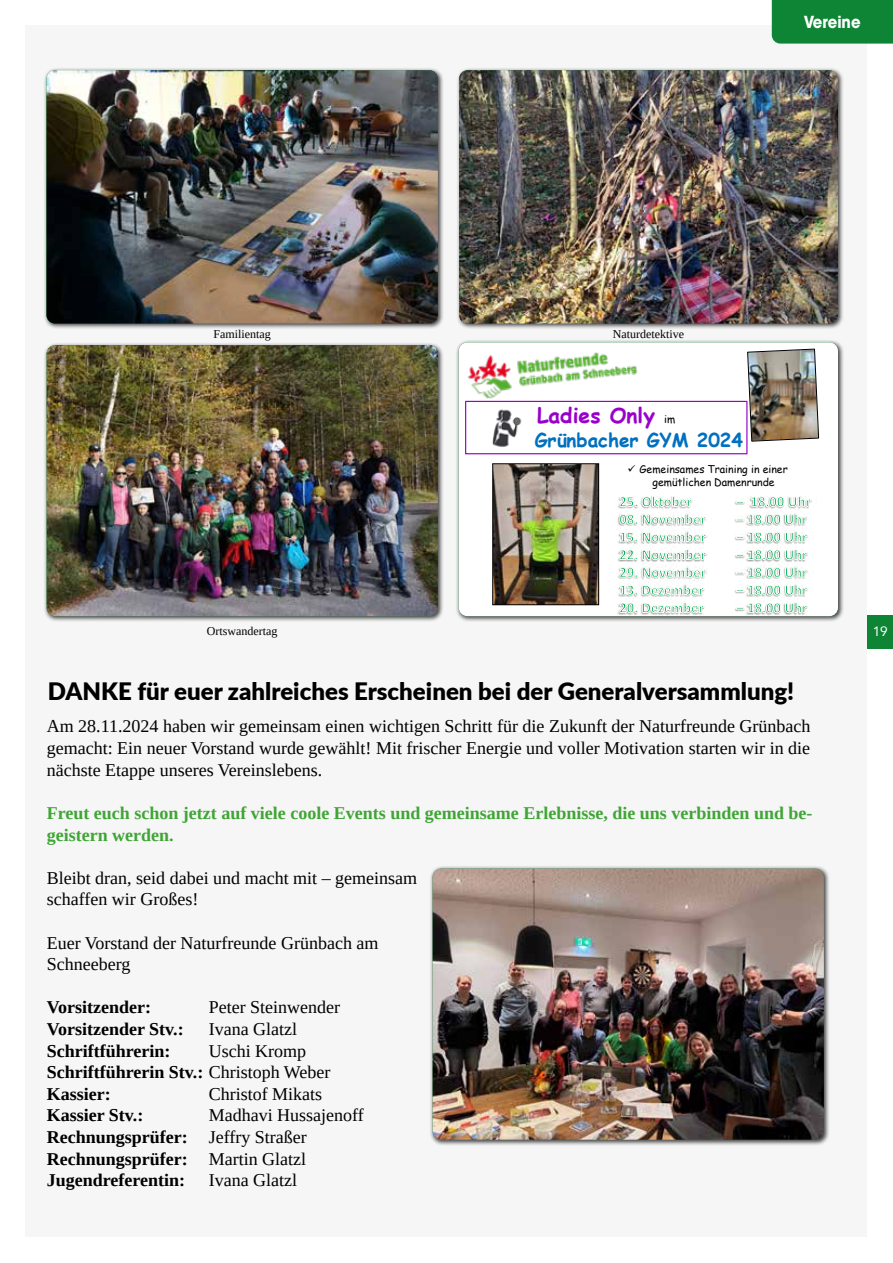
<style>
.page{position:relative;width:893px;height:1263px;background:#fff}
.page>*{position:absolute;margin:0;border:0;box-sizing:border-box;transform-origin:0 0}
.t1{font:900 24px "Lato";color:#000}
.t2{font:700 21px "Comic Sans MS";color:#90c}
.t3{font:700 18.9px "Comic Sans MS";color:#0070c0}
.t4{font:18px/21.6px "Liberation Serif";color:#000}
.t5{font:700 18px/21.6px "Liberation Serif";color:#000}
.t6{font:700 18px/21.6px "Liberation Serif";color:#3fa535}
.t7{font:700 16.5px "ITC Avant Garde Pro";color:#fff;scale:.9 1}
.t8{font:13.5px "Avenir";color:#fff}
.t9{font:12px "Liberation Serif";color:#000}
.t10{font:10.5px/12.6px "Comic Sans MS";color:#000}
.s1{font-weight:400;font-size:10.5px;color:#000}
.s2{font-weight:400}
</style>
<div class="page">
<div style="left:26px;top:26px;width:841px;height:1211px;background:#f6f6f6"></div>
<div style="left:867px;top:615px;width:26px;height:33px;background:#0d8534"></div>
<div style="left:772px;top:0;width:121px;height:44px;background:#0d8534"></div>
<div style="left:43px;top:67px;width:401px;height:262px;background:#000;opacity:.75"></div>
<img style="left:46px;top:70px;width:392px;height:254px">
<div style="left:456px;top:67px;width:388px;height:262px;background:#000;opacity:.75"></div>
<img style="left:459px;top:70px;width:379px;height:254px">
<div style="left:43px;top:342px;width:401px;height:280px;background:#000;opacity:.75"></div>
<img style="left:47px;top:345px;width:391px;height:271px">
<div style="left:456px;top:339px;width:388px;height:283px;background:#000;opacity:.75"></div>
<div style="left:459px;top:342px;width:379px;height:274px;background:#fff"></div>
<img style="left:463px;top:342px;width:179px;height:62px">
<img style="left:747px;top:348px;width:72px;height:94px">
<div style="left:465px;top:401px;width:282px;height:53px;border:1px solid #90c"></div>
<img style="left:609px;top:488px;width:15px;height:18px">
<img style="left:624px;top:488px;width:7px;height:7px">
<img style="left:631px;top:488px;width:54px;height:7px">
<img style="left:685px;top:488px;width:37px;height:18px">
<img style="left:722px;top:488px;width:4px;height:18px">
<img style="left:726px;top:488px;width:7px;height:18px">
<img style="left:733px;top:488px;width:7px;height:18px">
<img style="left:740px;top:488px;width:60px;height:7px">
<img style="left:800px;top:488px;width:23px;height:33px">
<img style="left:609px;top:506px;width:10px;height:17px">
<img style="left:706px;top:506px;width:16px;height:17px">
<img style="left:722px;top:506px;width:4px;height:17px">
<img style="left:726px;top:506px;width:7px;height:17px">
<img style="left:733px;top:506px;width:2px;height:17px">
<img style="left:811px;top:506px;width:9px;height:17px">
<img style="left:609px;top:523px;width:10px;height:18px">
<img style="left:706px;top:523px;width:16px;height:18px">
<img style="left:722px;top:523px;width:4px;height:18px">
<img style="left:726px;top:523px;width:7px;height:18px">
<img style="left:733px;top:523px;width:4px;height:18px">
<img style="left:737px;top:525px;width:60px;height:6px">
<img style="left:797px;top:523px;width:23px;height:18px">
<img style="left:609px;top:541px;width:10px;height:18px">
<img style="left:706px;top:541px;width:16px;height:18px">
<img style="left:722px;top:541px;width:4px;height:18px">
<img style="left:726px;top:541px;width:7px;height:18px">
<img style="left:733px;top:541px;width:4px;height:18px">
<img style="left:737px;top:543px;width:60px;height:6px">
<img style="left:797px;top:541px;width:23px;height:18px">
<img style="left:609px;top:559px;width:10px;height:17px">
<img style="left:706px;top:559px;width:16px;height:17px">
<img style="left:722px;top:559px;width:4px;height:17px">
<img style="left:726px;top:559px;width:7px;height:17px">
<img style="left:733px;top:559px;width:2px;height:17px">
<img style="left:808px;top:559px;width:12px;height:17px">
<img style="left:609px;top:576px;width:10px;height:18px">
<img style="left:706px;top:576px;width:16px;height:18px">
<img style="left:722px;top:576px;width:4px;height:18px">
<img style="left:726px;top:576px;width:7px;height:18px">
<img style="left:733px;top:576px;width:4px;height:18px">
<img style="left:737px;top:578px;width:60px;height:6px">
<img style="left:797px;top:576px;width:23px;height:18px">
<img style="left:609px;top:594px;width:84px;height:22px">
<img style="left:693px;top:594px;width:29px;height:22px">
<img style="left:722px;top:594px;width:4px;height:22px">
<img style="left:726px;top:594px;width:7px;height:22px">
<img style="left:733px;top:594px;width:4px;height:22px">
<img style="left:737px;top:596px;width:37px;height:20px">
<img style="left:774px;top:596px;width:23px;height:20px">
<img style="left:797px;top:594px;width:23px;height:22px">
<svg style="left:735px;top:495px;width:76px;height:30px"></svg>
<svg style="left:735px;top:531px;width:73px;height:12px"></svg>
<svg style="left:735px;top:549px;width:73px;height:29px"></svg>
<svg style="left:619px;top:495px;width:87px;height:101px"></svg>
<svg style="left:735px;top:584px;width:73px;height:12px"></svg>
<svg style="left:619px;top:602px;width:85px;height:12px"></svg>
<svg style="left:735px;top:602px;width:73px;height:12px"></svg>
<img style="left:482px;top:406px;width:44px;height:44px">
<img style="left:494px;top:465px;width:103px;height:138px">
<div style="left:492px;top:463px;width:107px;height:142px;border:1px solid #000"></div>
<div style="left:429px;top:865px;width:401px;height:281px;background:#000;opacity:.75"></div>
<img style="left:433px;top:869px;width:391px;height:271px">
<p class="t7" style="left:791px;top:11px;width:42px">Gem</p>
<p class="t7" style="left:851px;top:11px;width:24px">de</p>
<p class="t7" style="left:804px;top:11px;width:65px">Vereine</p>
<p class="t9" style="left:214px;top:327px;width:59px">Familientag</p>
<p class="t9" style="left:613px;top:327px;width:73px">Naturdetektive</p>
<p class="t9" style="left:207px;top:623px;width:72px">Ortswandertag</p>
<p class="t2" style="left:537px;top:400px;width:140px">Ladies Only <span class="s1">im</span></p>
<p class="t3" style="left:535px;top:426px;width:210px">Grünbacher GYM 2024</p>
<p class="t10" style="left:652px;top:463px;width:137px;text-indent:-25px">✓ Gemeinsames Training in einer gemütlichen Damenrunde</p>
<h1 class="t1" style="left:48px;top:673px;width:748px">DANKE für euer zahlreiches Erscheinen bei der Generalversammlung!</h1>
<p class="t4" style="left:47px;top:715px;width:765px;text-align:justify">Am 28.11.2024 haben wir gemeinsam einen wichtigen Schritt für die Zukunft der Naturfreunde Grünbach gemacht: Ein neuer Vorstand wurde gewählt! Mit frischer Energie und voller Motivation starten wir in die nächste Etappe unseres Vereinslebens.</p>
<p class="t6" style="left:47px;top:802px;width:767px">Freut euch schon jetzt auf viele coole Events und gemeinsame Erlebnisse, die uns verbinden und be&shy;geistern werden.</p>
<p class="t4" style="left:47px;top:867px;width:372px">Bleibt dran, seid dabei und macht mit – gemeinsam schaffen wir Großes!</p>
<p class="t4" style="left:47px;top:931px;width:333px">Euer Vorstand der Naturfreunde Grünbach am<br>Schneeberg</p>
<p class="t5" style="left:47px;top:996px;width:106px">Vorsitzender:</p>
<p class="t4" style="left:209px;top:996px;width:133px">Peter Steinwender</p>
<p class="t5" style="left:47px;top:1018px;width:138px">Vorsitzender Stv.:</p>
<p class="t4" style="left:209px;top:1018px;width:90px">Ivana Glatzl</p>
<p class="t5" style="left:47px;top:1039px;width:125px">Schriftführerin:</p>
<p class="t5" style="left:47px;top:1039px;width:285px;text-indent:162px"><span class="s2">Uschi Kromp<br></span>Schriftführerin Stv.: <span class="s2">Christoph Weber<br></span>Kassier:</p>
<p class="t4" style="left:209px;top:1083px;width:115px">Christof Mikats</p>
<p class="t5" style="left:47px;top:1104px;width:319px;text-indent:162px"><span class="s2">Madhavi Hussajenoff<br></span>Rechnungsprüfer: <span class="s2">Jeffry Straßer<br></span>Rechnungsprüfer: <span class="s2">Martin Glatzl<br></span>Jugendreferentin:</p>
<p class="t5" style="left:47px;top:1104px;width:98px">Kassier Stv.:</p>
<p class="t4" style="left:209px;top:1169px;width:90px">Ivana Glatzl</p>
<p class="t8" style="left:873px;top:620px;width:17px">19</p>
</div>
